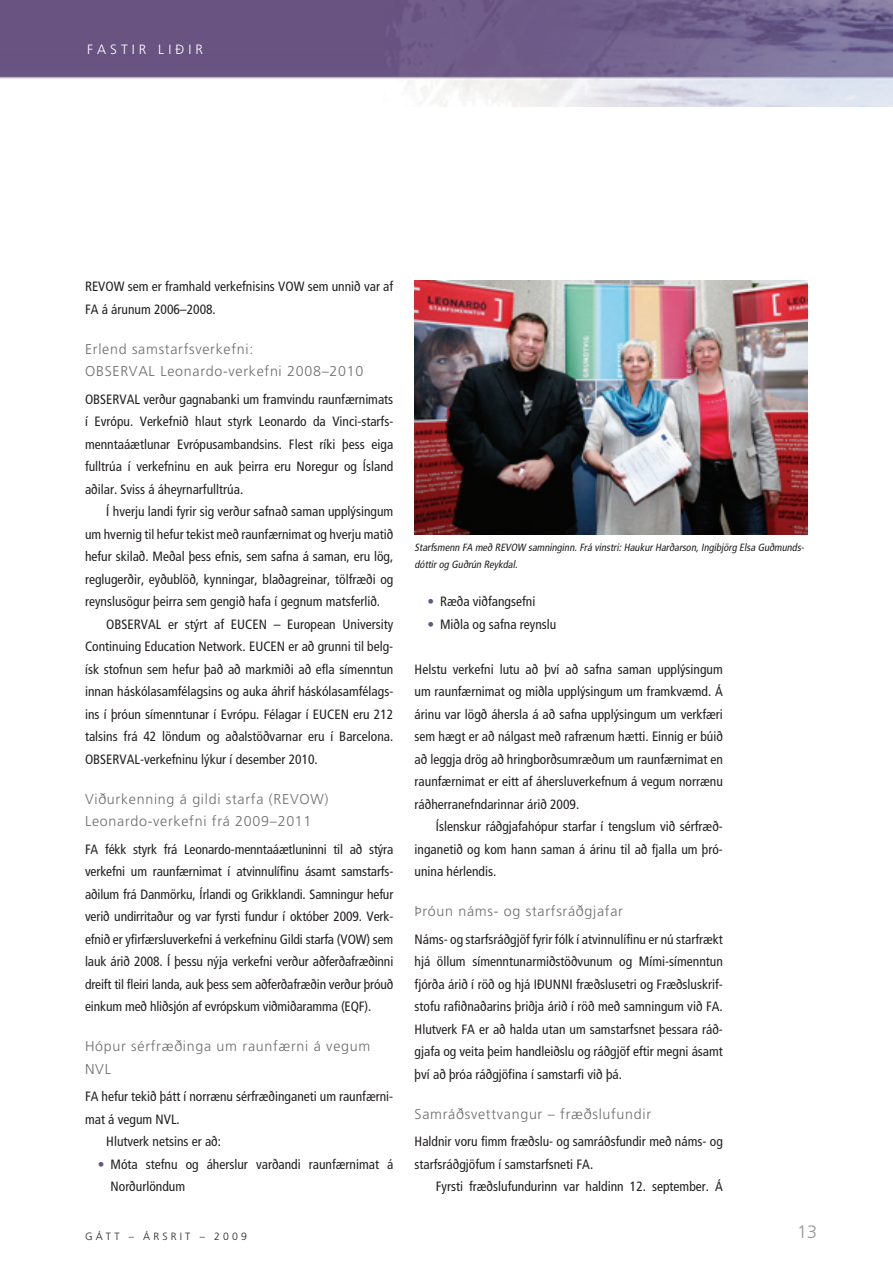
<style>
.page{position:relative;width:893px;height:1263px;background:#fff}
.page>*{position:absolute;margin:0;border:0;box-sizing:border-box;transform-origin:0 0}
.t1{font:300 18px "Frutiger";color:#939598}
.t2{font:300 14.25px/22.5px "Frutiger";letter-spacing:.05em;color:#6c6d70}
.t3{font:condensed 13.5px/22.5px "Frutiger";color:#231f20;text-align:justify}
.t4{font:300 13.5px "Frutiger";letter-spacing:.3em;color:#fff}
.t5{font:italic condensed 10.5px/16.5px "Frutiger";color:#231f20}
.t6{font:300 10.5px "Frutiger";letter-spacing:.3em;color:#231f20}
.s1{color:#685281}
</style>
<div class="page">
<img style="left:0;top:0;width:893px;height:106px">
<img style="left:415px;top:281px;width:393px;height:254px">
<p class="t4" style="left:87px;top:42px;width:117px">FASTIR LIÐIR</p>
<p class="t3" style="left:85px;top:275px;width:310px">REVOW sem er framhald verkefnisins VOW sem unnið var af<br>FA á árunum 2006–2008.</p>
<p class="t2" style="left:85px;top:337px;width:280px">Erlend samstarfsverkefni:<br>OBSERVAL Leonardo-verkefni 2008–2010</p>
<p class="t3" style="left:85px;top:388px;width:310px">OBSERVAL verður gagnabanki um framvindu raunfærnimats í Evrópu. Verkefnið hlaut styrk Leonardo da Vinci-starfs&shy;menntaáætlunar Evrópusambandsins. Flest ríki þess eiga fulltrúa í verkefninu en auk þeirra eru Noregur og Ísland aðilar. Sviss á áheyrnarfulltrúa.</p>
<p class="t3" style="left:106px;top:500px;width:289px">Í hverju landi fyrir sig verður safnað saman upplýsingum</p>
<p class="t3" style="left:85px;top:523px;width:310px">um hvernig til hefur tekist með raunfærnimat og hverju matið</p>
<p class="t3" style="left:85px;top:545px;width:310px">hefur skilað. Meðal þess efnis, sem safna á saman, eru lög,</p>
<p class="t3" style="left:85px;top:568px;width:310px">reglugerðir, eyðublöð, kynningar, blaðagreinar, tölfræði og</p>
<p class="t3" style="left:85px;top:590px;width:297px">reynslusögur þeirra sem gengið hafa í gegnum matsferlið.</p>
<p class="t3" style="left:106px;top:613px;width:288px">OBSERVAL er stýrt af EUCEN – European University</p>
<p class="t3" style="left:85px;top:635px;width:310px">Continuing Education Network. EUCEN er að grunni til belg-</p>
<p class="t3" style="left:85px;top:658px;width:310px">ísk stofnun sem hefur það að markmiði að efla símenntun</p>
<p class="t3" style="left:85px;top:680px;width:310px">innan háskólasamfélagsins og auka áhrif háskólasamfélags-</p>
<p class="t3" style="left:85px;top:703px;width:310px">ins í þróun símenntunar í Evrópu. Félagar í EUCEN eru 212</p>
<p class="t3" style="left:85px;top:725px;width:310px">talsins frá 42 löndum og aðalstöðvarnar eru í Barcelona.</p>
<p class="t3" style="left:85px;top:748px;width:234px">OBSERVAL-verkefninu lýkur í desember 2010.</p>
<p class="t2" style="left:85px;top:787px;width:245px">Viðurkenning á gildi starfa (REVOW)<br>Leonardo-verkefni frá 2009–2011</p>
<p class="t3" style="left:85px;top:838px;width:310px">FA fékk styrk frá Leonardo-menntaáætluninni til að stýra verkefni um raunfærnimat í atvinnulífinu ásamt samstarfs&shy;aðilum frá Danmörku, Írlandi og Grikklandi. Samningur hefur verið undirritaður og var fyrsti fundur í október 2009. Verk&shy;efnið er yfirfærsluverkefni á verkefninu Gildi starfa (VOW) sem lauk árið 2008. Í þessu nýja verkefni verður aðferðafræðinni dreift til fleiri landa, auk þess sem aðferðafræðin verður þróuð einkum með hliðsjón af evrópskum viðmiða ramma (EQF).</p>
<p class="t2" style="left:85px;top:1035px;width:287px">Hópur sérfræðinga um raunfærni á vegum<br>NVL</p>
<p class="t3" style="left:85px;top:1085px;width:310px">FA hefur tekið þátt í norrænu sérfræðinganeti um raunfærni-</p>
<p class="t3" style="left:85px;top:1108px;width:96px">mat á vegum NVL.</p>
<p class="t3" style="left:106px;top:1130px;width:116px">Hlutverk netsins er að:</p>
<p class="t3" style="left:111px;top:1153px;width:284px;text-indent:-13px"><span class="s1">•</span> Móta stefnu og áherslur varðandi raunfærnimat á<br>Norðurlöndum</p>
<p class="t6" style="left:85px;top:1230px;width:163px">GÁTT – ÁRSRIT – 2009</p>
<p class="t5" style="left:415px;top:539px;width:393px">Starfsmenn FA með REVOW samninginn.Frá vinstri:HaukurHarðarson,Ingibjörg Elsa Guðmunds&shy;dóttirog Guðrún Reykdal.</p>
<p class="t3" style="left:427px;top:590px;width:110px"><span class="s1">•</span> Ræða viðfangsefni</p>
<p class="t3" style="left:427px;top:613px;width:130px"><span class="s1">•</span> Miðla og safna reynslu</p>
<p class="t3" style="left:415px;top:658px;width:310px">Helstu verkefni lutu að því að safna saman upplýsingum um raunfærnimat og miðla upplýsingum um framkvæmd. Á árinu var lögð áhersla á að safna upplýsingum um verkfæri sem hægt er að nálgast með rafrænum hætti. Einnig er búið að leggja drög að hringborðsumræðum um raunfærnimat en raunfærnimat er eitt af áhersluverkefnum á vegum norrænu ráðherranefndarinnar árið 2009.</p>
<p class="t3" style="left:415px;top:815px;width:310px;text-indent:21px">Íslenskur ráðgjafahópur starfar í tengslum við sérfræð&shy;inganetið og kom hann saman á árinu til að fjalla um þró&shy;unina hérlendis.</p>
<p class="t2" style="left:415px;top:900px;width:210px">Þróun náms- og starfsráðgjafar</p>
<p class="t3" style="left:415px;top:928px;width:310px">Náms- og starfsráðgjöf fyrir fólk í atvinnulífinu er nú starfrækt hjá öllum símenntunarmiðstöðvunum og Mími-símenntun fjórða árið í röð og hjá IÐUNNI fræðslusetri og Fræðsluskrif&shy;stofu rafiðnaðarins þriðja árið í röð með samningum við FA.<br>Hlutverk FA er að halda utan um samstarfsnet þessara ráð&shy;gjafa og veita þeim handleiðslu og ráðgjöf eftir megni ásamt því að þróa ráðgjöfina í samstarfi við þá.</p>
<p class="t2" style="left:415px;top:1102px;width:238px">Samráðsvettvangur – fræðslufundir</p>
<p class="t3" style="left:415px;top:1130px;width:310px">Haldnir voru fimm fræðslu- og samráðsfundir með náms- og starfsráðgjöfum í samstarfsneti FA.</p>
<p class="t3" style="left:436px;top:1175px;width:289px">Fyrsti fræðslufundurinn var haldinn 12. september. Á</p>
<h1 class="t1" style="left:797px;top:1222px;width:22px">13</h1>
</div>
